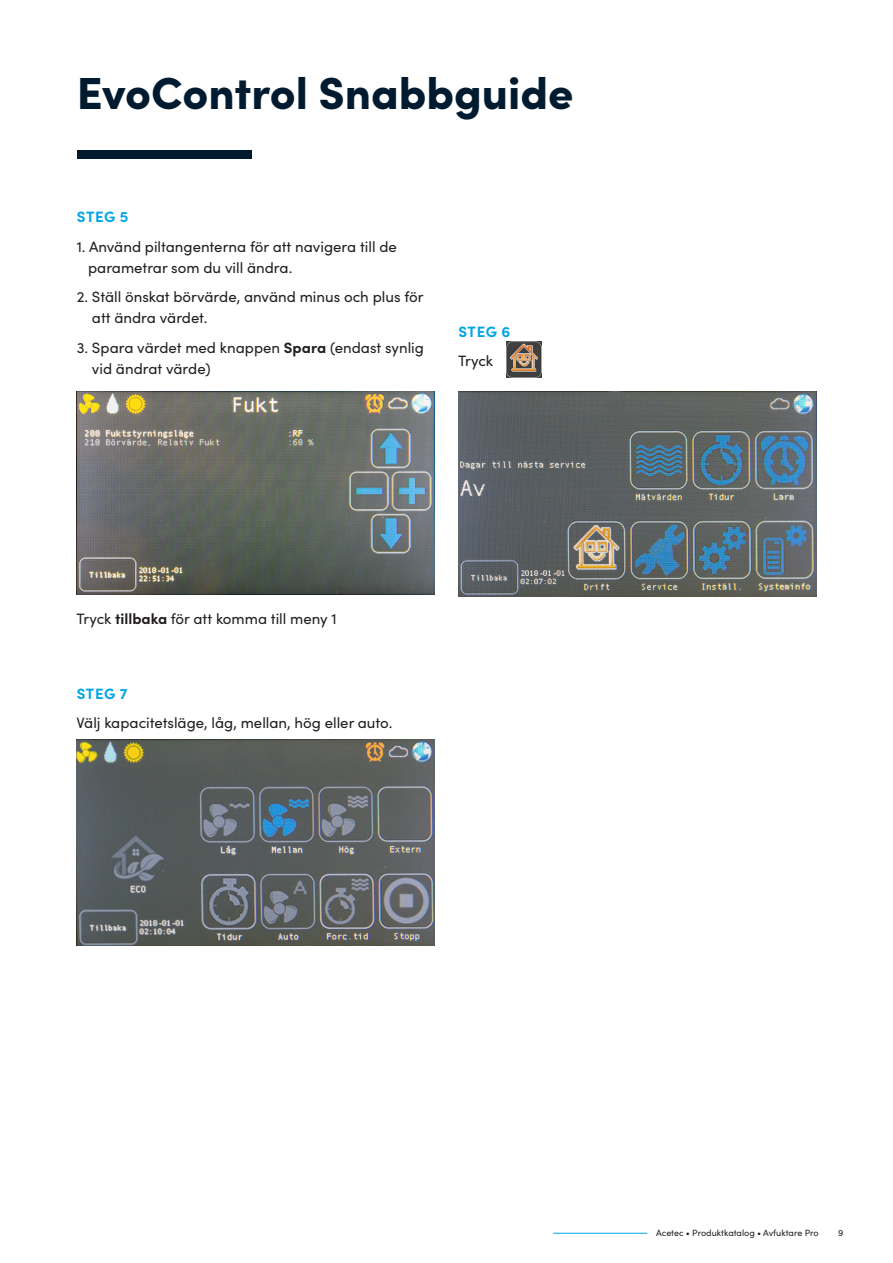
<style>
.page{position:relative;width:893px;height:1263px;background:#fff}
.page>*{position:absolute;margin:0;border:0;box-sizing:border-box;transform-origin:0 0}
.Heading-orange{font:900 45px "Sofia Pro";color:#001b30}
.Body_copy{font:15px/21px "Sofia Pro";color:#231f20}
.Sub_heading{font:700 15px "Sofia Pro";letter-spacing:.03em;color:#00a5e3}
.t1{font:9px "Sofia Pro";color:#231f20}
.s1{font-weight:700}
</style>
<div class="page">
<hr style="left:553px;top:1233px;width:94px;height:1px;background:#00a5e3">
<img style="left:77px;top:391px;width:358px;height:203px">
<img style="left:458px;top:391px;width:358px;height:206px">
<img style="left:77px;top:740px;width:358px;height:205px">
<div style="left:77px;top:150px;width:174px;height:9px;background:#001b30"></div>
<img style="left:506px;top:341px;width:36px;height:36px">
<p class="Heading-orange" style="left:77px;top:57px;width:498px">EvoControl Snabbguide</p>
<p class="Sub_heading" style="left:77px;top:205px;width:53px">STEG 5</p>
<p class="Body_copy" style="left:88px;top:235px;width:310px;text-indent:-11px">1. Använd piltangenterna för att navigera till de parametrar som du vill ändra.</p>
<p class="Body_copy" style="left:92px;top:286px;width:333px;text-indent:-15px">2. Ställ önskat börvärde, använd minus och plus för att ändra värdet.</p>
<p class="Body_copy" style="left:92px;top:336px;width:334px;text-indent:-15px">3. Spara värdet med knappen <span class="s1">Spara</span> (endast synlig vid ändrat värde)</p>
<p class="Sub_heading" style="left:458px;top:320px;width:53px">STEG 6</p>
<p class="Body_copy" style="left:458px;top:349px;width:36px">Tryck</p>
<p class="Body_copy" style="left:77px;top:607px;width:262px">Tryck <span class="s1">tillbaka</span> för att komma till meny 1</p>
<p class="Sub_heading" style="left:77px;top:682px;width:52px">STEG 7</p>
<p class="Body_copy" style="left:77px;top:711px;width:317px">Välj kapacitetsläge, låg, mellan, hög eller auto.</p>
<p class="t1" style="left:656px;top:1226px;width:164px">Acetec • Produktkatalog • Avfuktare Pro</p>
<p class="t1" style="left:838px;top:1226px;width:7px">9</p>
</div>
